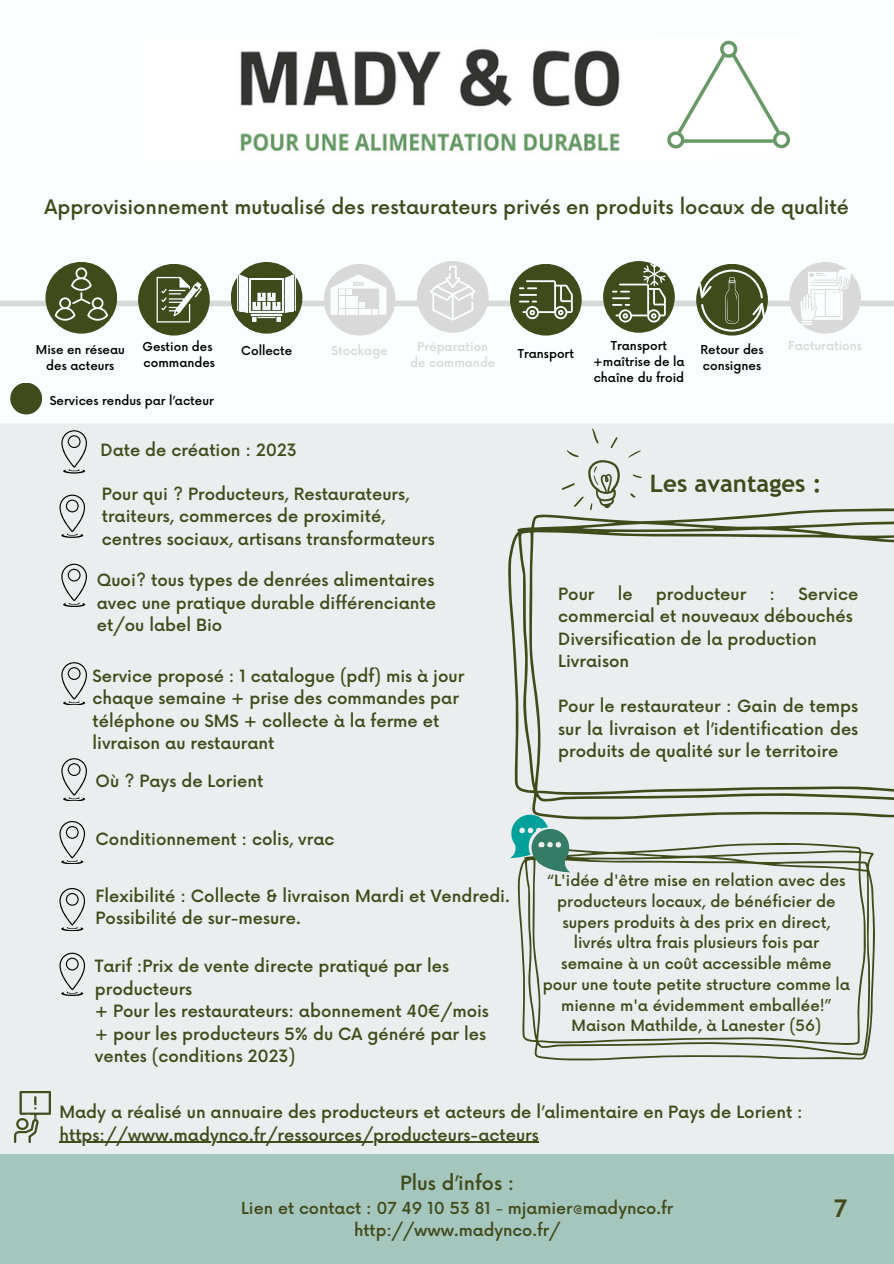
<style>
.page{position:relative;width:894px;height:1264px;background:#fff}
.page>*{position:absolute;margin:0;border:0;box-sizing:border-box;transform-origin:0 0}
.t1{font:700 24.3px "Trebuchet MS";color:#414a1b}
.t2{font:700 24px "Trebuchet MS";color:#414a1b}
.t3{font:500 19.5px "Now";color:#414a1b}
.t4{font:500 19.05px "Now";color:#414a1b}
.t5{font:500 16.5px/22.5px "Now";color:#414a1b}
.t6{font:500 16.05px/22.5px "Now";color:#414a1b;text-align:center}
.t7{font:500 15.15px/20.7px "Now";color:#414a1b;text-align:center}
.t8{font:500 12px/16px "Now";color:#000}
.t9{font:500 12px/16px "Now";color:#d9d9d9;text-align:center}
.s1{font-weight:400}
</style>
<div class="page">
<div style="left:0;top:0;width:893px;height:1263px;background:#fafeff"></div>
<div style="left:0;top:300px;width:893px;height:6px;background:#d9d9d9"></div>
<div style="left:138px;top:264px;width:72px;height:71px;background:#414a1b;border-radius:50%"></div>
<div style="left:0;top:424px;width:893px;height:729px;background:#ebeeee"></div>
<svg style="left:517px;top:843px;width:357px;height:217px;background:#dee1de"></svg>
<svg style="left:61px;top:430px;width:26px;height:43px"></svg>
<svg style="left:59px;top:494px;width:26px;height:43px"></svg>
<svg style="left:61px;top:563px;width:26px;height:43px"></svg>
<svg style="left:61px;top:662px;width:26px;height:43px"></svg>
<svg style="left:61px;top:758px;width:26px;height:43px"></svg>
<div style="left:45px;top:262px;width:72px;height:71px;background:#414a1b;border-radius:50%"></div>
<div style="left:231px;top:262px;width:71px;height:71px;background:#414a1b;border-radius:50%"></div>
<div style="left:324px;top:264px;width:71px;height:71px;background:#d9d9d9;border-radius:50%"></div>
<div style="left:417px;top:261px;width:71px;height:72px;background:#d9d9d9;border-radius:50%"></div>
<div style="left:510px;top:264px;width:71px;height:71px;background:#414a1b;border-radius:50%"></div>
<div style="left:603px;top:261px;width:71px;height:72px;background:#414a1b;border-radius:50%"></div>
<div style="left:696px;top:264px;width:71px;height:71px;background:#414a1b;border-radius:50%"></div>
<div style="left:789px;top:262px;width:71px;height:71px;background:#d9d9d9;border-radius:50%"></div>
<svg style="left:55px;top:262px;width:57px;height:58px"></svg>
<svg style="left:59px;top:952px;width:26px;height:43px"></svg>
<svg style="left:156px;top:277px;width:46px;height:45px"></svg>
<svg style="left:519px;top:280px;width:53px;height:39px"></svg>
<svg style="left:612px;top:262px;width:53px;height:60px"></svg>
<svg style="left:698px;top:269px;width:66px;height:62px"></svg>
<svg style="left:800px;top:269px;width:50px;height:56px"></svg>
<img style="left:238px;top:274px;width:57px;height:47px">
<svg style="left:430px;top:266px;width:45px;height:54px"></svg>
<svg style="left:330px;top:274px;width:56px;height:41px"></svg>
<div style="left:0;top:1153px;width:893px;height:110px;background:#a5c6bd"></div>
<svg style="left:59px;top:821px;width:26px;height:42px"></svg>
<div style="left:10px;top:382px;width:32px;height:32px;background:#414a1b;border-radius:50%"></div>
<svg style="left:59px;top:888px;width:26px;height:42px"></svg>
<svg style="left:508px;top:508px;width:385px;height:311px;background:#dee2df"></svg>
<svg style="left:628px;top:450px;width:12px;height:8px"></svg>
<svg style="left:632px;top:474px;width:9px;height:4px"></svg>
<svg style="left:561px;top:428px;width:58px;height:82px;background:#d7dbd5"></svg>
<svg style="left:630px;top:493px;width:5px;height:4px"></svg>
<img style="left:240px;top:48px;width:380px;height:104px">
<img style="left:667px;top:40px;width:124px;height:109px">
<svg style="left:510px;top:812px;width:60px;height:60px;background:#70ada1"></svg>
<img style="left:14px;top:1091px;width:36px;height:51px">
<hr style="left:59px;top:1141px;width:479px;height:1px;background:#414a1b">
<p class="t3" style="left:44px;top:197px;width:805px">Approvisionnement mutualisé des restaurateurs privés en produits locaux de qualité</p>
<p class="t8" style="left:142px;top:339px;width:74px">Gestion des commandes</p>
<p class="t9" style="left:331px;top:343px;width:58px">Stockage</p>
<p class="t9" style="left:410px;top:339px;width:87px">Préparation de commande</p>
<p class="t8" style="left:517px;top:346px;width:58px">Transport</p>
<p class="t8" style="left:593px;top:338px;width:93px;text-align:center">Transport +maîtrise de la chaîne du froid</p>
<p class="t8" style="left:700px;top:342px;width:64px">Retour des consignes</p>
<p class="t8" style="left:36px;top:342px;width:90px">Mise en réseau</p>
<p class="t9" style="left:788px;top:338px;width:75px">Facturations</p>
<p class="t8" style="left:46px;top:358px;width:70px">des acteurs</p>
<p class="t8" style="left:241px;top:343px;width:52px">Collecte</p>
<p class="t8" style="left:50px;top:393px;width:165px">Services rendus par l’acteur</p>
<p class="t5" style="left:100px;top:439px;width:198px">Date de création : 2023</p>
<p class="t5" style="left:102px;top:483px;width:334px">Pour qui ? Producteurs, Restaurateurs, traiteurs, commerces de proximité, centres sociaux, artisans transformateurs</p>
<p class="t5" style="left:97px;top:570px;width:341px;text-align:justify">Quoi? tous types de denrées alimentaires avec une pratique durable différenciante et/ou label Bio</p>
<p class="t5" style="left:92px;top:665px;width:373px">Service proposé : 1 catalogue (pdf) mis à jour chaque semaine + prise des commandes par téléphone ou SMS + collecte à la ferme et livraison au restaurant</p>
<p class="t5" style="left:95px;top:770px;width:169px">Où ? Pays de Lorient</p>
<p class="t5" style="left:95px;top:829px;width:240px">Conditionnement : colis, vrac</p>
<p class="t5" style="left:95px;top:885px;width:415px">Flexibilité : Collecte &amp; livraison Mardi et Vendredi.<br>Possibilité de sur-mesure.</p>
<p class="t5" style="left:95px;top:955px;width:395px">Tarif :Prix de vente directe pratiqué par les producteurs<br>+ Pour les restaurateurs: abonnement 40€/mois + pour les producteurs 5% du CA généré par les ventes (conditions 2023)</p>
<h2 class="t2" style="left:649px;top:469px;width:173px">Les avantages :</h2>
<p class="t5" style="left:558px;top:583px;width:38px">Pour</p>
<p class="t5" style="left:617px;top:583px;width:16px">le</p>
<p class="t5" style="left:655px;top:583px;width:92px">producteur</p>
<p class="t5" style="left:769px;top:583px;width:7px">:</p>
<p class="t5" style="left:558px;top:583px;width:301px;text-indent:240px">Service commercial et nouveaux débouchés<br>Diversification de la production<br>Livraison</p>
<p class="t5" style="left:558px;top:696px;width:301px;text-align:justify">Pour le restaurateur : Gain de temps sur la livraison et l’identification des produits de qualité sur le territoire</p>
<p class="t7" style="left:542px;top:871px;width:309px">“L'idée d'être mise en relation avec des producteurs locaux, de bénéficier de supers produits à des prix en direct, livrés ultra frais plusieurs fois par semaine à un coût accessible même pour une toute petite structure comme la mienne m'a évidemment emballée!” Maison Mathilde, à Lanester (56)</p>
<p class="t5" style="left:59px;top:1101px;width:744px">Mady a réalisé un annuaire des producteurs et acteurs de l’alimentaire en Pays de Lorient : https://www.madynco.fr/ressources/producteurs-acteurs</p>
<p class="t4" style="left:400px;top:1172px;width:115px">Plus d’infos :</p>
<p class="t6" style="left:241px;top:1197px;width:433px">Lien et contact : 07 49 10 53 81 <span class="s1">-</span> mjamier@madynco.fr http://www.madynco.fr/</p>
<h1 class="t1" style="left:832px;top:1194px;width:16px">7</h1>
</div>
